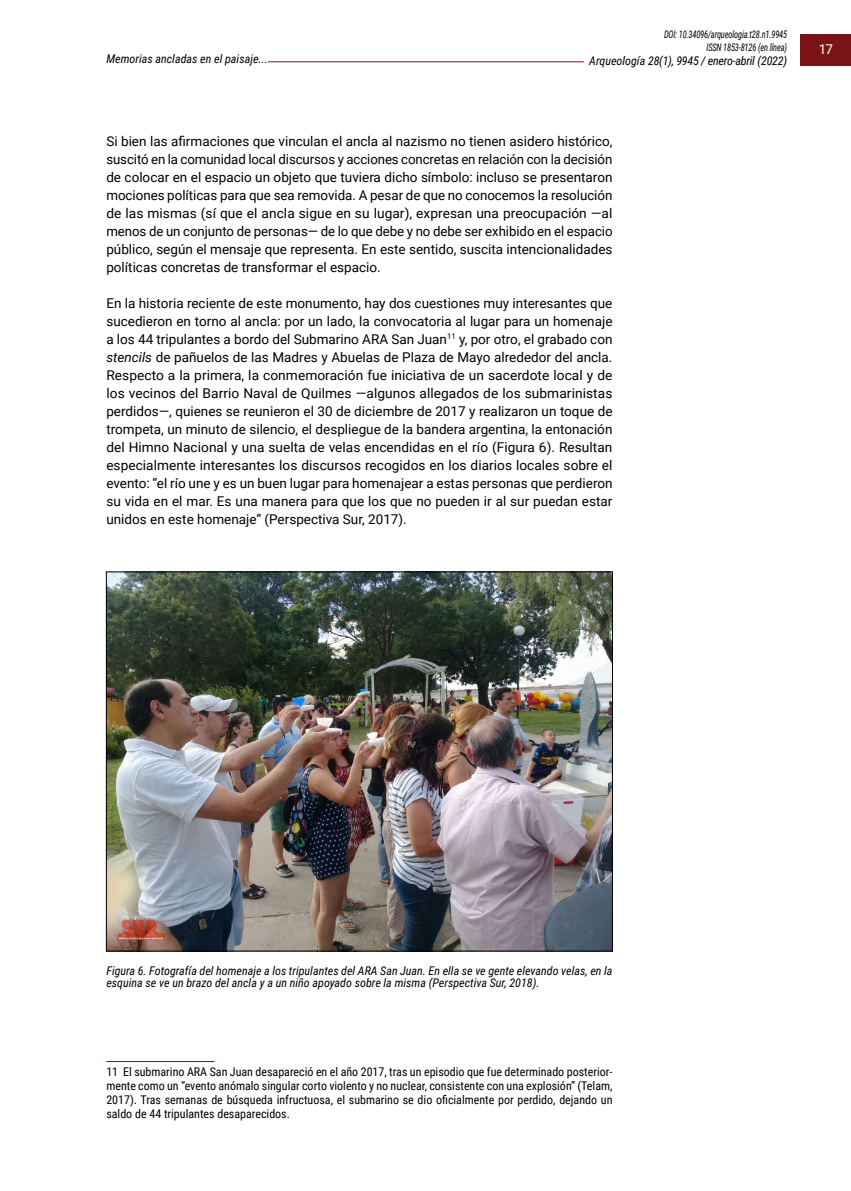
<style>
.page{position:relative;width:851px;height:1191px;background:#fff}
.page>*{position:absolute;margin:0;border:0;box-sizing:border-box;transform-origin:0 0}
.t1{font:13.5px/18px "Roboto";color:#000;text-align:justify}
.t2{font:13.5px "Roboto";color:#fff}
.t3{font:12px/14.1px "Roboto Condensed";color:#000;text-align:justify}
.t4{font:italic 12px/12px "Roboto Condensed";color:#000}
.t5{font:italic 12px "Roboto Condensed";letter-spacing:-.02em;color:#000}
.t6{font:italic 10.5px/12.6px "Roboto Condensed";letter-spacing:-.02em;color:#000;text-align:right;scale:.8 1}
.s1{font-style:italic}
</style>
<div class="page">
<hr style="left:112px;top:61px;width:616px;height:1px;background:#7a1315">
<div style="left:799px;top:35px;width:51px;height:31px;background:#7a1315"></div>
<div style="left:583px;top:55px;width:204px;height:15px;background:#fff"></div>
<div style="left:106px;top:52px;width:162px;height:15px;background:#fff"></div>
<hr style="left:106px;top:1061px;width:108px;height:1px;background:#7a1315">
<img style="left:108px;top:573px;width:502px;height:376px">
<p class="t6" style="left:664px;top:28px;width:155px">DOI: 10.34096/arqueologia.t28.n1.9945<br>ISSN 1853-8126 (en línea)</p>
<p class="t4" style="left:106px;top:52px;width:163px">Memorias ancladas en el paisaje...</p>
<p class="t5" style="left:589px;top:52px;width:199px">Arqueología 28(1), 9945 / enero-abril (2022)</p>
<p class="t1" style="left:106px;top:131px;width:507px">Si bien las afirmaciones que vinculan el ancla al nazismo no tienen asidero histórico, suscitó en la comunidad local discursos y acciones concretas en relación con la decisión de colocar en el espacio un objeto que tuviera dicho símbolo: incluso se presentaron mociones políticas para que sea removida. A pesar de que no conocemos la resolución de las mismas (sí que el ancla sigue en su lugar), expresan una preocupación —al menos de un conjunto de personas— de lo que debe y no debe ser exhibido en el espacio público, según el mensaje que representa. En este sentido, suscita intencionalidades políticas concretas de transformar el espacio.</p>
<p class="t1" style="left:106px;top:293px;width:507px">En la historia reciente de este monumento, hay dos cuestiones muy interesantes que sucedieron en torno al ancla: por un lado, la convocatoria al lugar para un homenaje a los 44 tripulantes a bordo del Submarino ARA San Juan<sup>11</sup> y, por otro, el grabado con <span class="s1">stencils</span> de pañuelos de las Madres y Abuelas de Plaza de Mayo alrededor del ancla.<br>Respecto a la primera, la conmemoración fue iniciativa de un sacerdote local y de los vecinos del Barrio Naval de Quilmes —algunos allegados de los submarinistas perdidos—, quienes se reunieron el 30 de diciembre de 2017 y realizaron un toque de trompeta, un minuto de silencio, el despliegue de la bandera argentina, la entonación del Himno Nacional y una suelta de velas encendidas en el río (Figura 6). Resultan especialmente interesantes los discursos recogidos en los diarios locales sobre el evento: “el río une y es un buen lugar para homenajear a estas personas que perdieron su vida en el mar. Es una manera para que los que no pueden ir al sur puedan estar unidos en este homenaje” (Perspectiva Sur, 2017).</p>
<p class="t2" style="left:818px;top:39px;width:16px">17</p>
<p class="t4" style="left:106px;top:964px;width:507px">Figura 6. Fotografía del homenaje a los tripulantes del ARA San Juan. En ella se ve gente elevando velas, en la esquina se ve un brazo del ancla y a un niño apoyado sobre la misma (Perspectiva Sur, 2018).</p>
<p class="t3" style="left:106px;top:1063px;width:507px">11 El submarino ARA San Juan desapareció en el año 2017, tras un episodio que fue determinado posterior&shy;mente como un “evento anómalo singular corto violento y no nuclear, consistente con una explosión” (Telam, 2017). Tras semanas de búsqueda infructuosa, el submarino se dio oficialmente por perdido, dejando un saldo de 44 tripulantes desaparecidos.</p>
</div>
